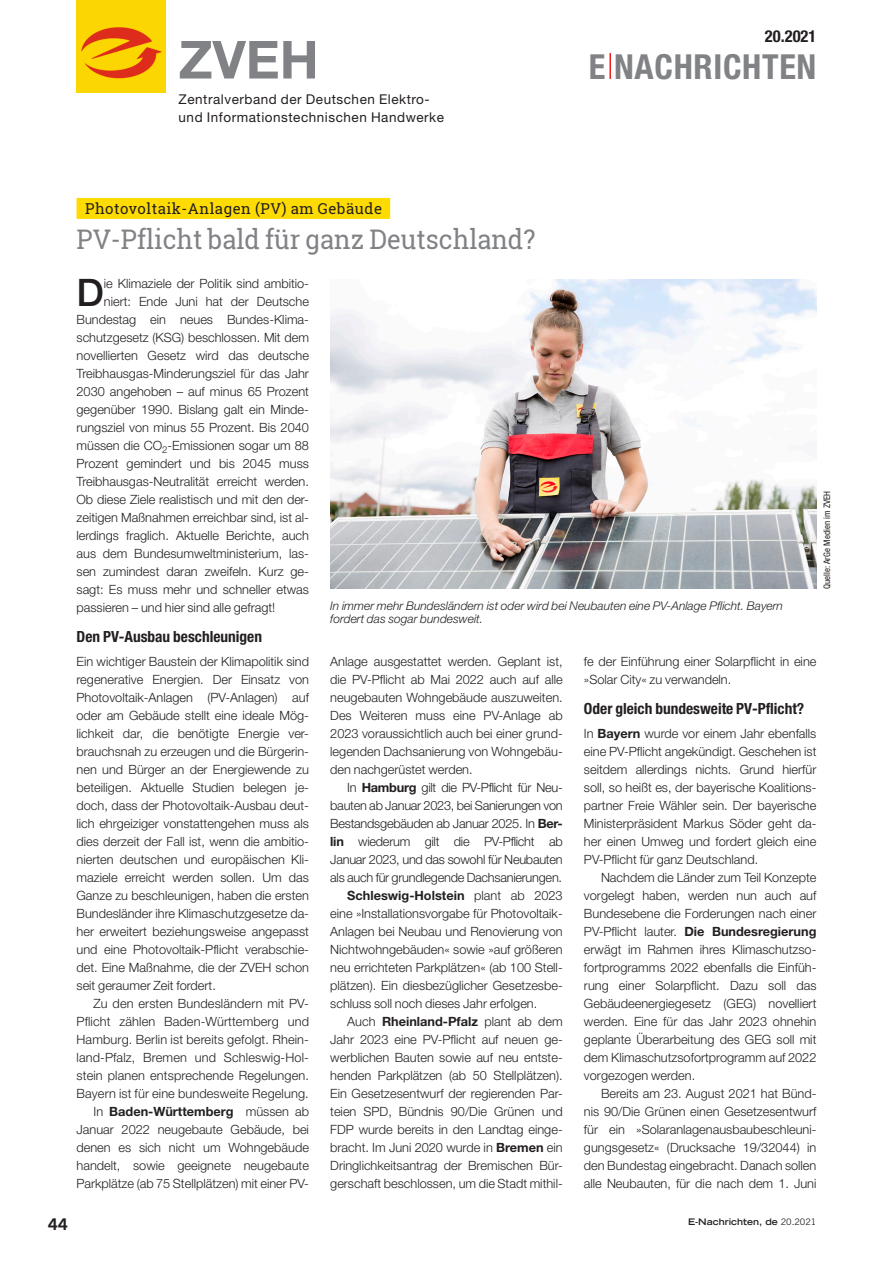
<style>
.page{position:relative;width:893px;height:1263px;background:#fff}
.page>*{position:absolute;margin:0;border:0;box-sizing:border-box;transform-origin:0 0}
.t1{font:700 52.5px "Helvetica Neue LT Std";color:#808285}
._02_gt_bd_in{font:500 37.95px "Helvetica Neue LT Std";color:#231f20}
.t2{font:700 condensed 34.5px "Helvetica Neue LT Std";letter-spacing:.02em;color:#808285}
._03_tt_st_middleware{font:27px "Roboto Slab";color:#808285;scale:.95 1}
.t3{font:500 18px "Klavika Basic";color:#231f20}
.t4{font:700 condensed 16.5px "Helvetica Neue LT Std";color:#231f20}
._02_gt_bd_zw{font:700 condensed 15.3px "Helvetica Neue LT Std";color:#231f20}
._03_tt_dc{font:15px "Roboto Slab";letter-spacing:.035em;color:#231f20}
.t5{font:13.5px/18px "Helvetica Neue LT Std";letter-spacing:.04em;color:#231f20}
._02_gt_bd_ep{font:300 12.75px/18px "Helvetica Neue LT Std";color:#231f20;text-align:justify}
._02_gt_bd_e0{font:300 12.75px/18px "Helvetica Neue LT Std";color:#231f20;text-align:justify}
._02_gt_bd_in-2{font:300 12.75px "Helvetica Neue LT Std";color:#231f20}
._01_gt_bu_st{font:italic 300 12px/13.5px "Helvetica Neue LT Std";color:#231f20}
.t6{font:700 expanded 9px "Trade Gothic LT Std";color:#231f20}
._01_gt_bu_qu{font:condensed 9px "Helvetica Neue LT Std";color:#231f20}
.s1{font-weight:700}
.s2{font-weight:400;font-stretch:normal}
</style>
<div class="page">
<img style="left:77px;top:0;width:89px;height:93px">
<hr style="left:609px;top:53px;width:2px;height:26px;background:#ee1d23">
<div style="left:77px;top:198px;width:313px;height:21px;background:#ffdc01"></div>
<img style="left:330px;top:280px;width:486px;height:309px">
<h1 class="t1" style="left:179px;top:27px;width:142px">ZVEH</h1>
<p class="t5" style="left:179px;top:90px;width:267px">Zentralverband der Deutschen Elektro&shy;und Informationstechnischen Handwerke</p>
<p class="t4" style="left:765px;top:26px;width:53px">20.2021</p>
<h3 class="t2" style="left:589px;top:45px;width:229px">E NACHRICHTEN</h3>
<p class="_03_tt_dc" style="left:85px;top:198px;width:299px">Photovoltaik-Anlagen (PV) am Gebäude</p>
<p class="_03_tt_st_middleware" style="left:77px;top:221px;width:484px">PV-Pflicht bald für ganz Deutschland?</p>
<p class="_02_gt_bd_in" style="left:77px;top:270px;width:29px">D</p>
<p class="_02_gt_bd_in-2" style="left:104px;top:276px;width:207px">ie Klimaziele der Politik sind ambitio-</p>
<p class="_02_gt_bd_in-2" style="left:104px;top:294px;width:207px">niert: Ende Juni hat der Deutsche</p>
<p class="_02_gt_bd_in-2" style="left:77px;top:312px;width:234px">Bundestag ein neues Bundes-Klima-</p>
<p class="_02_gt_bd_in-2" style="left:77px;top:330px;width:234px">schutzgesetz (KSG) beschlossen. Mit dem</p>
<p class="_02_gt_bd_in-2" style="left:77px;top:348px;width:234px">novellierten Gesetz wird das deutsche</p>
<p class="_02_gt_bd_in-2" style="left:77px;top:366px;width:234px">Treibhausgas-Minderungsziel für das Jahr</p>
<p class="_02_gt_bd_in-2" style="left:77px;top:384px;width:234px">2030 angehoben – auf minus 65 Prozent</p>
<p class="_02_gt_bd_in-2" style="left:77px;top:402px;width:234px">gegenüber 1990. Bislang galt ein Minde-</p>
<p class="_02_gt_bd_in-2" style="left:77px;top:420px;width:234px">rungsziel von minus 55 Prozent. Bis 2040</p>
<p class="_02_gt_bd_in-2" style="left:77px;top:438px;width:234px">müssen die CO<sub>2</sub>-Emissionen sogar um 88</p>
<p class="_02_gt_bd_in-2" style="left:77px;top:456px;width:234px">Prozent gemindert und bis 2045 muss</p>
<p class="_02_gt_bd_in-2" style="left:77px;top:474px;width:234px">Treibhausgas-Neutralität erreicht werden.</p>
<p class="_02_gt_bd_in-2" style="left:77px;top:492px;width:234px">Ob diese Ziele realistisch und mit den der-</p>
<p class="_02_gt_bd_in-2" style="left:77px;top:510px;width:234px">zeitigen Maßnahmen erreichbar sind, ist al-</p>
<p class="_02_gt_bd_in-2" style="left:77px;top:528px;width:234px">lerdings fraglich. Aktuelle Berichte, auch</p>
<p class="_02_gt_bd_in-2" style="left:77px;top:546px;width:234px">aus dem Bundesumweltministerium, las-</p>
<p class="_02_gt_bd_in-2" style="left:77px;top:564px;width:234px">sen zumindest daran zweifeln. Kurz ge-</p>
<p class="_02_gt_bd_in-2" style="left:77px;top:582px;width:234px">sagt: Es muss mehr und schneller etwas</p>
<p class="_02_gt_bd_in-2" style="left:77px;top:600px;width:200px">passieren – und hier sind alle gefragt!</p>
<p class="_02_gt_bd_zw" style="left:77px;top:627px;width:187px">Den PV-Ausbau beschleunigen</p>
<p class="_02_gt_bd_e0" style="left:77px;top:652px;width:234px">Ein wichtiger Baustein der Klimapolitik sind regenerative Energien. Der Einsatz von Photovoltaik-Anlagen (PV-Anlagen) auf oder am Gebäude stellt eine ideale Mög&shy;lichkeit dar, die benötigte Energie ver&shy;brauchsnah zu erzeugen und die Bürgerin&shy;nen und Bürger an der Energiewende zu beteiligen. Aktuelle Studien belegen je&shy;doch, dass der Photovoltaik-Ausbau deut&shy;lich ehrgeiziger vonstattengehen muss als dies derzeit der Fall ist, wenn die ambitio&shy;nierten deutschen und europäischen Kli&shy;maziele erreicht werden sollen. Um das Ganze zu beschleunigen, haben die ersten Bundesländer ihre Klimaschutzgesetze da&shy;her erweitert beziehungsweise angepasst und eine Photovoltaik-Pflicht verabschie&shy;det. Eine Maßnahme, die der ZVEH schon seit geraumer Zeit fordert.</p>
<p class="_02_gt_bd_ep" style="left:77px;top:994px;width:234px;text-indent:17px">Zu den ersten Bundesländern mit PV-Pflicht zählen Baden-Württemberg und Hamburg. Berlin ist bereits gefolgt. Rhein&shy;land-Pfalz, Bremen und Schleswig-Hol&shy;stein planen entsprechende Regelungen.<br>Bayern ist für eine bundesweite Regelung.</p>
<p class="_02_gt_bd_ep" style="left:77px;top:1102px;width:234px;text-indent:17px">In <span class="s1">Baden-Württemberg</span> müssen ab Januar 2022 neugebaute Gebäude, bei denen es sich nicht um Wohngebäude handelt, sowie geeignete neugebaute Parkplätze (ab 75 Stellplätzen) mit einer PV-</p>
<p class="_01_gt_bu_qu" style="left:822px;top:589px;width:99px;rotate:-90deg">Quelle: ArGe Medien im ZVEH</p>
<p class="_01_gt_bu_st" style="left:330px;top:599px;width:454px">In immer mehr Bundesländern ist oder wird bei Neubauten eine PV-Anlage Pflicht. Bayern fordert das sogar bundesweit.</p>
<p class="_02_gt_bd_ep" style="left:330px;top:652px;width:234px">Anlage ausgestattet werden. Geplant ist, die PV-Pflicht ab Mai 2022 auch auf alle neugebauten Wohngebäude auszuweiten.<br>Des Weiteren muss eine PV-Anlage ab 2023 voraussichtlich auch bei einer grund&shy;legenden Dachsanierung von Wohngebäu&shy;den nachgerüstet werden.</p>
<p class="_02_gt_bd_ep" style="left:330px;top:778px;width:234px;text-indent:17px">In <span class="s1">Hamburg</span> gilt die PV-Pflicht für Neu&shy;bauten ab Januar 2023, bei Sanierungen von Bestandsgebäuden ab Januar 2025. In <span class="s1">Ber&shy;lin</span> wiederum gilt die PV-Pflicht ab Januar 2023, und das sowohl für Neubauten als auch für grundlegende Dachsanierungen.</p>
<p class="_02_gt_bd_ep" style="left:330px;top:886px;width:234px;text-indent:17px"><span class="s1">Schleswig-Holstein</span> plant ab 2023 eine »Installationsvorgabe für Photovoltaik-Anlagen bei Neubau und Renovierung von Nichtwohngebäuden« sowie »auf größeren neu errichteten Parkplätzen« (ab 100 Stell&shy;plätzen). Ein diesbezüglicher Gesetzesbe&shy;schluss soll noch dieses Jahr erfolgen.</p>
<p class="_02_gt_bd_ep" style="left:330px;top:1012px;width:234px;text-indent:17px">Auch <span class="s1">Rheinland-Pfalz</span> plant ab dem Jahr 2023 eine PV-Pflicht auf neuen ge&shy;werblichen Bauten sowie auf neu entste&shy;henden Parkplätzen (ab 50 Stellplätzen).<br>Ein Gesetzesentwurf der regierenden Par&shy;teien SPD, Bündnis 90/Die Grünen und FDP wurde bereits in den Landtag einge&shy;bracht. Im Juni 2020 wurde in <span class="s1">Bremen</span> ein Dringlichkeitsantrag der Bremischen Bür&shy;gerschaft beschlossen, um die Stadt mithil-</p>
<p class="_02_gt_bd_ep" style="left:584px;top:652px;width:234px">fe der Einführung einer Solarpflicht in eine »Solar City« zu verwandeln.</p>
<p class="_02_gt_bd_zw" style="left:584px;top:699px;width:222px">Oder gleich bundesweite PV-Pflicht?</p>
<p class="_02_gt_bd_e0" style="left:584px;top:724px;width:234px">In <span class="s1">Bayern</span> wurde vor einem Jahr ebenfalls eine PV-Pflicht angekündigt. Geschehen ist seitdem allerdings nichts. Grund hierfür soll, so heißt es, der bayerische Koalitions&shy;partner Freie Wähler sein. Der bayerische Ministerpräsident Markus Söder geht da&shy;her einen Umweg und fordert gleich eine PV-Pflicht für ganz Deutschland.</p>
<p class="_02_gt_bd_ep" style="left:584px;top:868px;width:234px;text-indent:17px">Nachdem die Länder zum Teil Konzepte vorgelegt haben, werden nun auch auf Bundesebene die Forderungen nach einer PV-Pflicht lauter. <span class="s1">Die Bundesregierung </span>erwägt im Rahmen ihres Klimaschutzso&shy;fortprogramms 2022 ebenfalls die Einfüh&shy;rung einer Solarpflicht. Dazu soll das Gebäudeenergiegesetz (GEG) novelliert werden. Eine für das Jahr 2023 ohnehin geplante Überarbeitung des GEG soll mit dem Klimaschutzsofortprogramm auf 2022 vorgezogen werden.</p>
<p class="_02_gt_bd_ep" style="left:584px;top:1084px;width:234px;text-indent:17px">Bereits am 23. August 2021 hat Bünd&shy;nis 90/Die Grünen einen Gesetzesentwurf für ein »Solaranlagenausbaubeschleuni&shy;gungsgesetz« (Drucksache 19/32044) in den Bundestag eingebracht. Danach sollen alle Neubauten, für die nach dem 1. Juni</p>
<h3 class="t3" style="left:48px;top:1212px;width:22px">44</h3>
<p class="t6" style="left:688px;top:1215px;width:130px">E-Nachrichten, de <span class="s2">20.2021</span></p>
</div>
